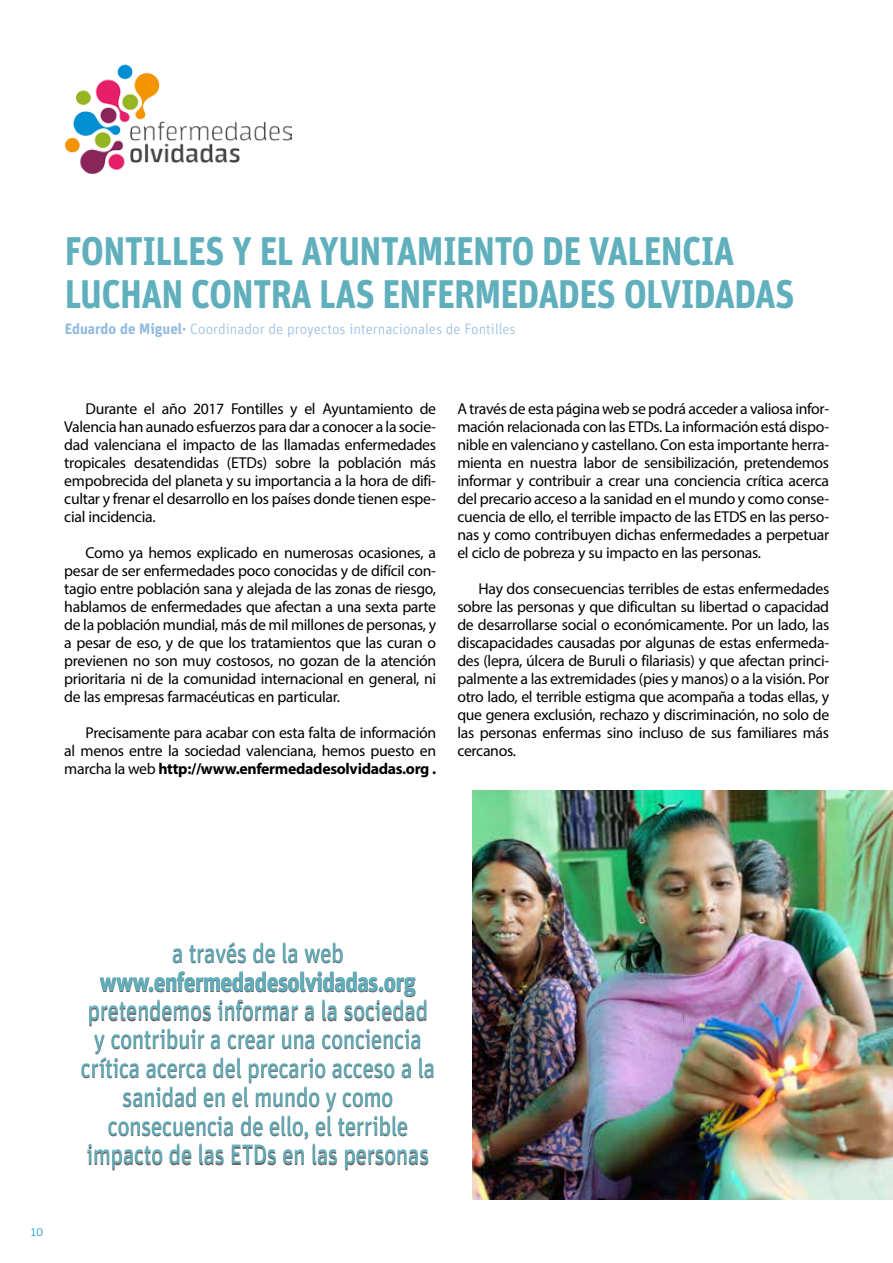
<style>
.page{position:relative;width:893px;height:1263px;background:#fff}
.page>*{position:absolute;margin:0;border:0;box-sizing:border-box;transform-origin:0 0}
.t1{font:700 39.9px/43.2px "Unit OT";letter-spacing:-.02em;color:#5fafbc;scale:.9 1}
.t2{font:26.7px/28.8px "Unit OT";letter-spacing:-.03em;color:#5fafbc;text-align:center;scale:.9 1}
.t3{font:700 26.7px "Unit OT";letter-spacing:-.03em;color:#5fafbc;scale:.9 1}
.t4{font:15.75px/18px "Myriad Pro";letter-spacing:-.02em;color:#000;text-align:justify}
.t5{font:300 15px "Unit OT";color:#92bbe0}
.t6{font:300 12px "Unit OT";color:#008ecf}
.s1{font-weight:700}
</style>
<div class="page">
<img style="left:472px;top:791px;width:421px;height:408px">
<img style="left:65px;top:64px;width:227px;height:110px">
<h1 class="t1" style="left:65px;top:230px;width:812px">FONTILLES Y EL AYUNTAMIENTO DE VALENCIA<br>LUCHAN CONTRA LAS ENFERMEDADES OLVIDADAS</h1>
<p class="t5" style="left:65px;top:320px;width:452px"><span class="s1">Eduardo de Miguel·</span> Coordinador de proyectos internacionales de Fontilles</p>
<p class="t4" style="left:64px;top:399px;width:373px;text-indent:21px">Durante el año 2017 Fontilles y el Ayuntamiento de Valencia han aunado esfuerzos para dar a conocer a la socie&shy;dad valenciana el impacto de las llamadas enfermedades tropicales desatendidas (ETDs) sobre la población más empobrecida del planeta y su importancia a la hora de difi&shy;cultar y frenar el desarrollo en los países donde tienen espe&shy;cial incidencia.</p>
<p class="t4" style="left:64px;top:543px;width:373px;text-indent:21px">Como ya hemos explicado en numerosas ocasiones, a pesar de ser enfermedades poco conocidas y de difícil con&shy;tagio entre población sana y alejada de las zonas de riesgo, hablamos de enfermedades que afectan a una sexta parte de la población mundial, más de mil millones de personas, y a pesar de eso, y de que los tratamientos que las curan o previenen no son muy costosos, no gozan de la atención prioritaria ni de la comunidad internacional en general, ni de las empresas farmacéuticas en particular.</p>
<p class="t4" style="left:64px;top:724px;width:373px;text-indent:21px">Precisamente para acabar con esta falta de información al menos entre la sociedad valenciana, hemos puesto en marcha la web <span class="s1">http://www.enfermedadesolvidadas.org .</span></p>
<p class="t4" style="left:457px;top:400px;width:373px">A través de esta página web se podrá acceder a valiosa infor&shy;mación relacionada con las ETDs. La información está dispo&shy;nible en valenciano y castellano. Con esta importante herra&shy;mienta en nuestra labor de sensibilización, pretendemos informar y contribuir a crear una conciencia crítica acerca del precario acceso a la sanidad en el mundo y como conse&shy;cuencia de ello, el terrible impacto de las ETDS en las perso&shy;nas y como contribuyen dichas enfermedades a perpetuar el ciclo de pobreza y su impacto en las personas.</p>
<p class="t4" style="left:457px;top:580px;width:373px;text-indent:21px">Hay dos consecuencias terribles de estas enfermedades sobre las personas y que dificultan su libertad o capacidad de desarrollarse social o económicamente. Por un lado, las discapacidades causadas por algunas de estas enfermeda&shy;des (lepra, úlcera de Buruli o filariasis) y que afectan princi&shy;palmente a las extremidades (pies y manos) o a la visión. Por otro lado, el terrible estigma que acompaña a todas ellas, y que genera exclusión, rechazo y discriminación, no solo de las personas enfermas sino incluso de sus familiares más cercanos.</p>
<p class="t6" style="left:31px;top:1225px;width:14px">10</p>
<h2 class="t2" style="left:172px;top:938px;width:193px">a través de la web</h2>
<h2 class="t3" style="left:100px;top:965px;width:353px">www.enfermedadesolvidadas.org</h2>
<h2 class="t2" style="left:81px;top:996px;width:396px">pretendemos informar a la sociedad y contribuir a crear una conciencia crítica acerca del precario acceso a la sanidad en el mundo y como consecuencia de ello, el terrible impacto de las ETDs en las personas</h2>
</div>
